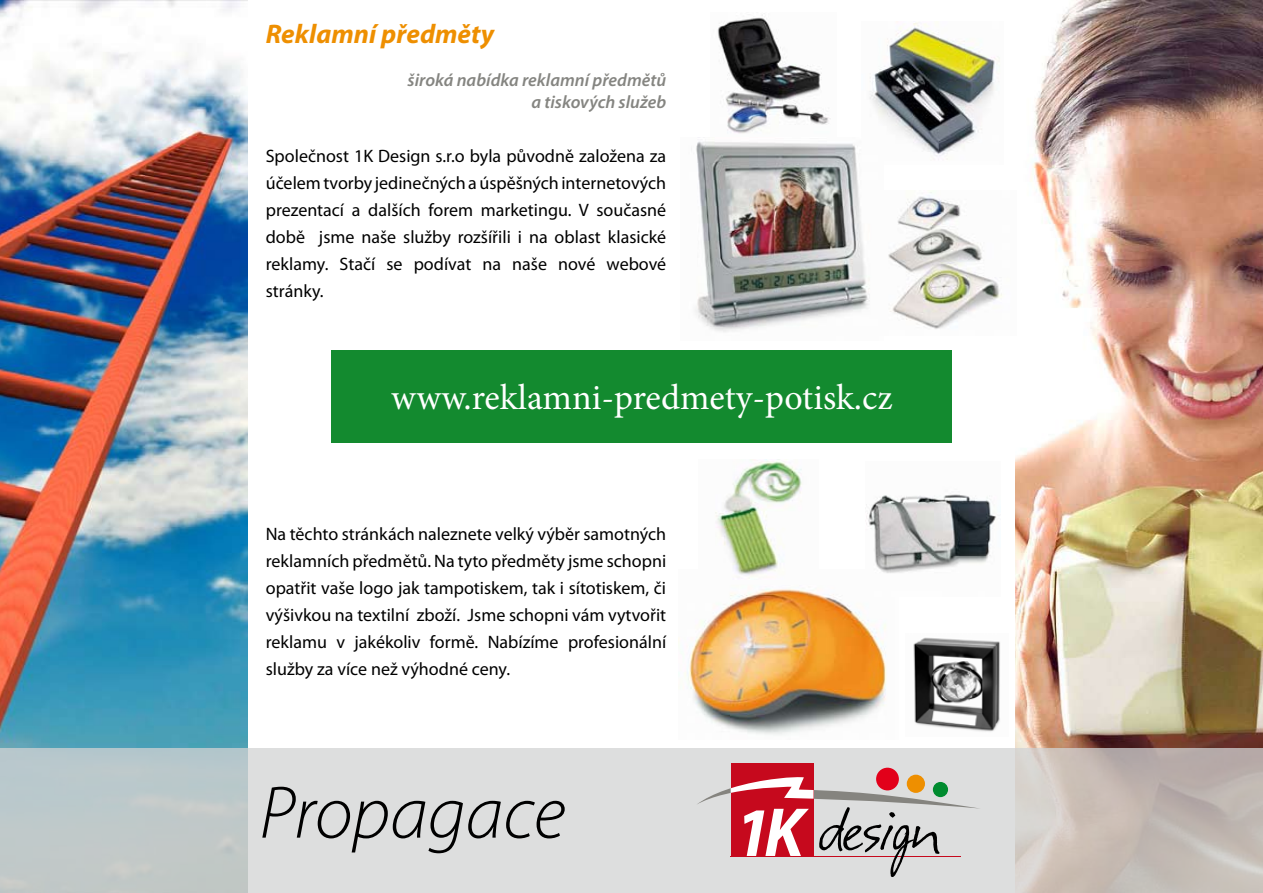
<style>
.page{position:relative;width:1263px;height:893px;background:#fff}
.page>*{position:absolute;margin:0;border:0;box-sizing:border-box;transform-origin:0 0}
.t1{font:italic 300 75px "Myriad Pro";color:#000}
.t2{font:36px "Minion Pro";color:#fff}
.t3{font:italic 700 27px "Myriad Pro";color:#ee8f01}
.t4{font:18px/27px "Myriad Pro";color:#000;text-align:justify}
.t5{font:italic 600 18px/21.6px "Myriad Pro";color:#858581;text-align:right}
</style>
<div class="page">
<img style="left:1016px;top:0;width:247px;height:748px">
<img style="left:0;top:0;width:247px;height:748px">
<svg style="left:0;top:748px;width:1263px;height:145px;fill:#dddede"></svg>
<div style="left:731px;top:763px;width:82px;height:94px;background:#c6091d"></div>
<div style="left:876px;top:768px;width:23px;height:22px;background:#e2001a;border-radius:50%"></div>
<svg style="left:696px;top:776px;width:285px;height:101px"></svg>
<div style="left:332px;top:350px;width:620px;height:92px;background:#138a2f"></div>
<img style="left:888px;top:192px;width:114px;height:137px">
<img style="left:684px;top:588px;width:203px;height:147px">
<img style="left:717px;top:13px;width:114px;height:121px">
<img style="left:869px;top:23px;width:131px;height:137px">
<img style="left:913px;top:637px;width:87px;height:95px">
<img style="left:866px;top:494px;width:130px;height:102px">
<img style="left:695px;top:137px;width:189px;height:195px">
<img style="left:715px;top:460px;width:87px;height:119px">
<h3 class="t3" style="left:266px;top:17px;width:230px">Reklamní předměty</h3>
<p class="t5" style="left:408px;top:69px;width:260px">široká nabídka reklamní předmětů a tiskových služeb</p>
<p class="t4" style="left:266px;top:142px;width:402px">Společnost 1K Design s.r.o byla původně založena za účelem tvorby jedinečných a úspěšných internetových prezentací a dalších forem marketingu. V současné době jsme naše služby rozšířili i na oblast klasické reklamy. Stačí se podívat na naše nové webové stránky.</p>
<h2 class="t2" style="left:391px;top:373px;width:503px">www.reklamni-predmety-potisk.cz</h2>
<p class="t4" style="left:266px;top:520px;width:402px">Na těchto stránkách naleznete velký výběr samotných reklamních předmětů. Na tyto předměty jsme schopni opatřit vaše logo jak tampotiskem, tak i sítotiskem, či výšivkou na textilní zboží. Jsme schopni vám vytvořit reklamu v jakékoliv formě. Nabízíme profesionální služby za více než výhodné ceny.</p>
<h1 class="t1" style="left:259px;top:768px;width:308px">Propagace</h1>
</div>
